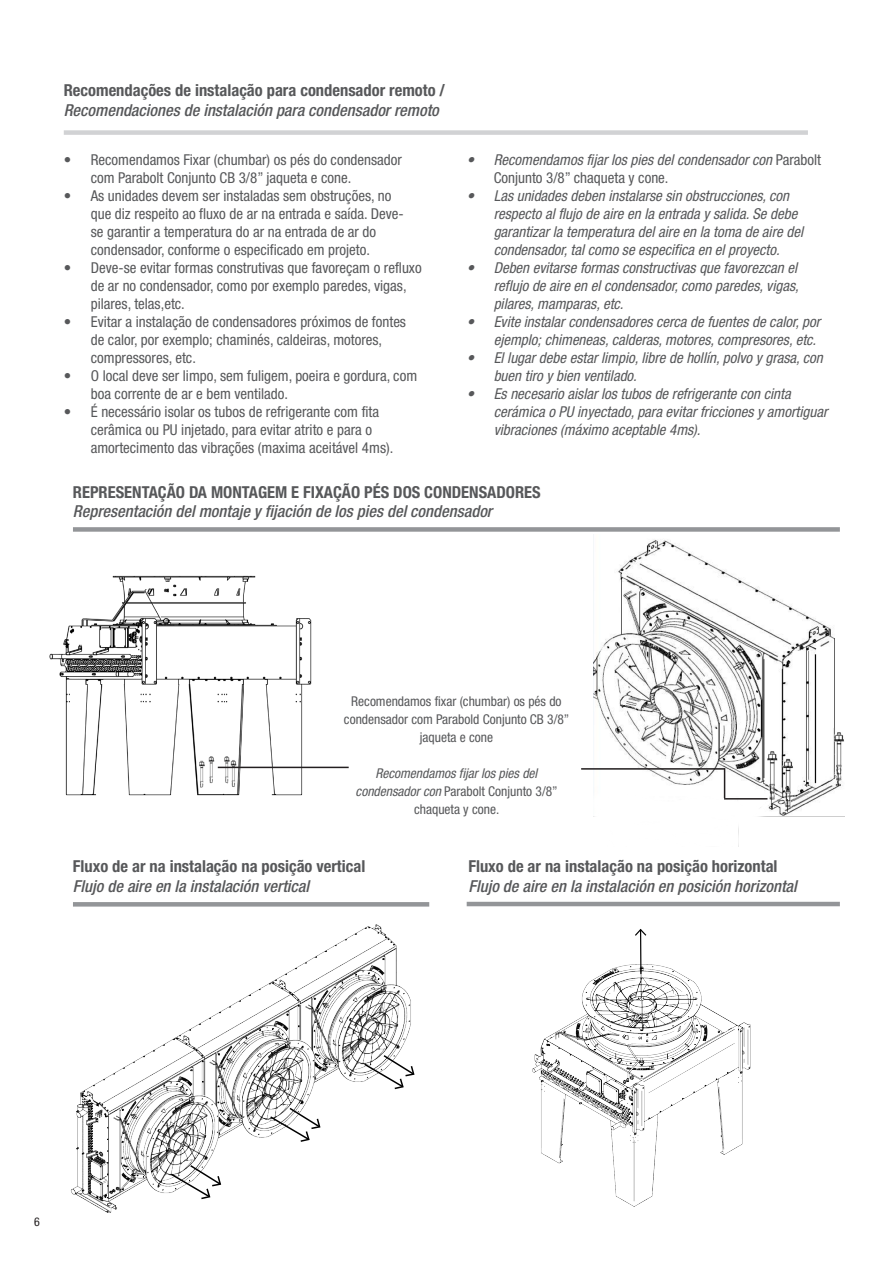
<style>
.page{position:relative;width:893px;height:1263px;background:#fff}
.page>*{position:absolute;margin:0;border:0;box-sizing:border-box;transform-origin:0 0}
.t1{font:italic 500 condensed 16.5px "Helvetica Neue";color:#57585a}
.t2{font:700 condensed 16.5px "Helvetica Neue";color:#57585a}
.t3{font:condensed 15px/18px "Helvetica Neue";color:#57585a}
.t4{font:italic condensed 15px/18px "Helvetica Neue";color:#57585a}
.t5{font:condensed 13.5px/18px "Helvetica Neue";color:#57585a;text-align:center}
.t6{font:italic condensed 13.5px/18px "Helvetica Neue";color:#57585a;text-align:center}
.t7{font:condensed 12px "Helvetica Neue";color:#231f20}
.s1{font-style:normal}
</style>
<div class="page">
<img style="left:49px;top:575px;width:290px;height:221px">
<img style="left:532px;top:941px;width:219px;height:266px">
<img style="left:70px;top:924px;width:341px;height:289px">
<div style="left:64px;top:130px;width:744px;height:5px;background:#d1d2d4"></div>
<div style="left:73px;top:527px;width:767px;height:5px;background:#939598"></div>
<img style="left:594px;top:540px;width:250px;height:307px">
<img style="left:199px;top:754px;width:38px;height:35px">
<hr style="left:218px;top:767px;width:131px;height:1px;background:#231f20">
<hr style="left:581px;top:768px;width:144px;height:2px;background:#231f20">
<hr style="left:73px;top:902px;width:356px;height:4px;background:#939598">
<hr style="left:724px;top:768px;width:1px;height:30px;background:#231f20">
<svg style="left:363px;top:1054px;width:52px;height:36px"></svg>
<hr style="left:640px;top:930px;width:1px;height:44px;background:#000">
<svg style="left:635px;top:929px;width:12px;height:8px"></svg>
<hr style="left:724px;top:798px;width:43px;height:1px;background:#231f20">
<hr style="left:467px;top:902px;width:373px;height:4px;background:#939598">
<svg style="left:269px;top:1106px;width:53px;height:37px"></svg>
<svg style="left:169px;top:1164px;width:53px;height:36px"></svg>
<p class="t2" style="left:64px;top:80px;width:383px">Recomendações de instalação para condensador remoto /</p>
<p class="t1" style="left:64px;top:100px;width:377px">Recomendaciones de instalación para condensador remoto</p>
<p class="t3" style="left:91px;top:151px;width:313px;text-indent:-27px">• Recomendamos Fixar (chumbar) os pés do condensador com Parabolt Conjunto CB 3/8” jaqueta e cone.</p>
<p class="t3" style="left:91px;top:187px;width:315px;text-indent:-27px">• As unidades devem ser instaladas sem obstruções, no que diz respeito ao fluxo de ar na entrada e saída. Deve&shy;se garantir a temperatura do ar na entrada de ar do condensador, conforme o especificado em projeto.</p>
<p class="t3" style="left:91px;top:259px;width:332px;text-indent:-27px">• Deve-se evitar formas construtivas que favoreçam o refluxo de ar no condensador, como por exemplo paredes, vigas, pilares, telas,etc.</p>
<p class="t3" style="left:91px;top:313px;width:317px;text-indent:-27px">• Evitar a instalação de condensadores próximos de fontes de calor, por exemplo; chaminés, caldeiras, motores, compressores, etc.</p>
<p class="t3" style="left:91px;top:367px;width:328px;text-indent:-27px">• O local deve ser limpo, sem fuligem, poeira e gordura, com boa corrente de ar e bem ventilado.</p>
<p class="t3" style="left:91px;top:403px;width:304px;text-indent:-27px">• É necessário isolar os tubos de refrigerante com fita cerâmica ou PU injetado, para evitar atrito e para o amortecimento das vibrações (maxima aceitável 4ms).</p>
<p class="t4" style="left:494px;top:151px;width:329px;text-indent:-27px">• Recomendamos fijar los pies del condensador con <span class="s1">Parabolt<br>Conjunto 3/8” chaqueta y cone.</span></p>
<p class="t4" style="left:494px;top:187px;width:311px;text-indent:-27px">• Las unidades deben instalarse sin obstrucciones, con respecto al flujo de aire en la entrada y salida. Se debe garantizar la temperatura del aire en la toma de aire del condensador, tal como se especifica en el proyecto.</p>
<p class="t4" style="left:494px;top:259px;width:307px;text-align:justify;text-indent:-27px">• Deben evitarse formas constructivas que favorezcan el reflujo de aire en el condensador, como paredes, vigas, pilares, mamparas, etc.</p>
<p class="t4" style="left:467px;top:313px;width:355px;text-align:right">• Evite instalar condensadores cerca de fuentes de calor, por ejemplo; chimeneas, calderas, motores, compresores, etc.</p>
<p class="t4" style="left:494px;top:349px;width:331px;text-indent:-27px">• El lugar debe estar limpio, libre de hollín, polvo y grasa, con buen tiro y bien ventilado.</p>
<p class="t4" style="left:494px;top:385px;width:335px;text-indent:-27px">• Es necesario aislar los tubos de refrigerante con cinta cerámica o PU inyectado, para evitar fricciones y amortiguar vibraciones (máximo aceptable 4ms).</p>
<p class="t2" style="left:73px;top:482px;width:469px">REPRESENTAÇÃO DA MONTAGEM E FIXAÇÃO PÉS DOS CONDENSADORES</p>
<p class="t1" style="left:73px;top:502px;width:421px">Representación del montaje y fijación de los pies del condensador</p>
<p class="t5" style="left:344px;top:692px;width:227px">Recomendamos fixar (chumbar) os pés do condensador com Parabold Conjunto CB 3/8”</p>
<p class="t5" style="left:420px;top:728px;width:75px">jaqueta e cone</p>
<p class="t6" style="left:356px;top:764px;width:204px">Recomendamos fijar los pies del condensador con <span class="s1">Parabolt Conjunto 3/8” chaqueta y cone.</span></p>
<p class="t2" style="left:73px;top:856px;width:294px">Fluxo de ar na instalação na posição vertical</p>
<p class="t1" style="left:73px;top:876px;width:238px">Flujo de aire en la instalación vertical</p>
<p class="t2" style="left:468px;top:856px;width:311px">Fluxo de ar na instalação na posição horizontal</p>
<p class="t1" style="left:468px;top:876px;width:330px">Flujo de aire en la instalación en posición horizontal</p>
<p class="t7" style="left:34px;top:1214px;width:7px">6</p>
</div>
